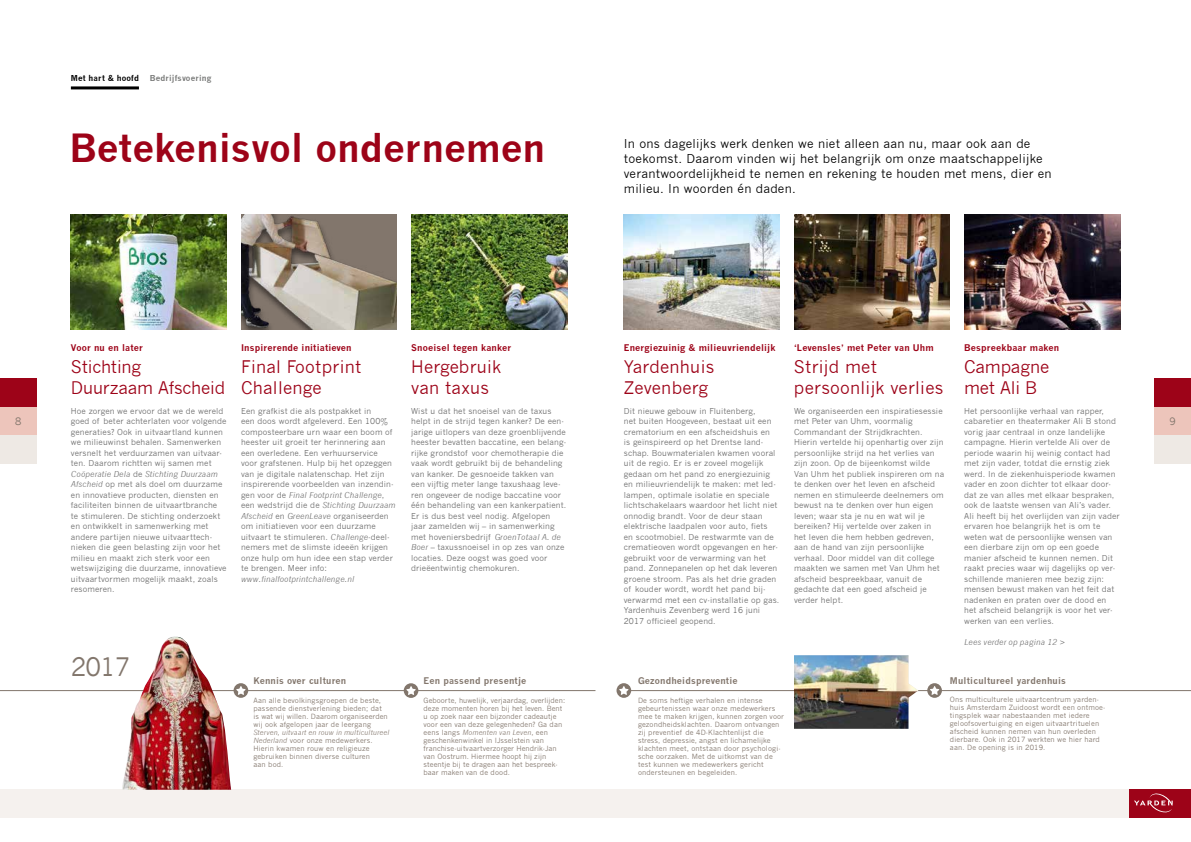
<style>
.page{position:relative;width:1191px;height:842px;background:#fff}
.page>*{position:absolute;margin:0;border:0;box-sizing:border-box;transform-origin:0 0}
.t1{font:700 38px "News Gothic";color:#9d0318}
.t2{font:24.9px "News Gothic";color:#82766c}
.t3{font:17px/21px "News Gothic";letter-spacing:.015em;color:#9d0318}
.t4{font:17px/21px "News Gothic";letter-spacing:-.01em;color:#9d0318}
.t5{font:12px/15px "News Gothic";letter-spacing:.02em;color:#000}
.t6{font:10px "News Gothic";color:#82766c}
.t7{font:700 9px "News Gothic";letter-spacing:.02em;color:#9d0318}
.t8{font:700 9px "News Gothic";letter-spacing:.02em;color:#82766c}
.t9{font:8px/10.5px "News Gothic";letter-spacing:.015em;color:#6e6e6e}
.t10{font:italic 8px "News Gothic";letter-spacing:.015em;color:#6e6e6e}
.t11{font:700 8px "News Gothic";letter-spacing:.02em;color:#7a7b7a}
.t12{font:700 8px "News Gothic";letter-spacing:.02em;color:#000}
.t13{font:7px/8px "News Gothic";letter-spacing:.02em;color:#82766c}
.s1{font-style:italic}
</style>
<div class="page">
<div style="left:0;top:378px;width:37px;height:29px;background:#9d0318"></div>
<div style="left:0;top:407px;width:37px;height:28px;background:#edc5bb"></div>
<div style="left:0;top:435px;width:37px;height:28px;background:#eee9e4"></div>
<div style="left:1154px;top:378px;width:37px;height:29px;background:#9d0318"></div>
<div style="left:1154px;top:407px;width:37px;height:28px;background:#edc5bb"></div>
<div style="left:1154px;top:435px;width:37px;height:28px;background:#eee9e4"></div>
<div style="left:0;top:790px;width:1146px;height:28px;background:#f5f1ee"></div>
<div style="left:1128px;top:790px;width:63px;height:28px;background:#9d0318"></div>
<svg style="left:1134px;top:789px;width:38px;height:24px"></svg>
<hr style="left:624px;top:690px;width:567px;height:1px;background:#82766c">
<svg style="left:616px;top:683px;width:15px;height:15px"></svg>
<svg style="left:619px;top:686px;width:9px;height:9px"></svg>
<svg style="left:927px;top:683px;width:15px;height:15px"></svg>
<svg style="left:929px;top:686px;width:10px;height:9px"></svg>
<img style="left:794px;top:655px;width:124px;height:74px">
<hr style="left:0;top:690px;width:595px;height:1px;background:#82766c">
<div style="left:404px;top:683px;width:14px;height:15px;background:#82766c;border-radius:50%"></div>
<svg style="left:406px;top:686px;width:10px;height:9px"></svg>
<div style="left:234px;top:683px;width:14px;height:15px;background:#82766c;border-radius:50%"></div>
<svg style="left:236px;top:686px;width:10px;height:9px"></svg>
<hr style="left:71px;top:86px;width:68px;height:3px;background:#000">
<img style="left:122px;top:637px;width:109px;height:153px">
<img style="left:71px;top:214px;width:156px;height:116px">
<img style="left:241px;top:214px;width:156px;height:116px">
<img style="left:411px;top:214px;width:156px;height:116px">
<img style="left:624px;top:214px;width:156px;height:116px">
<img style="left:794px;top:214px;width:156px;height:116px">
<img style="left:964px;top:214px;width:156px;height:116px">
<p class="t12" style="left:71px;top:73px;width:70px">Met hart &amp; hoofd</p>
<p class="t11" style="left:150px;top:73px;width:63px">Bedrijfsvoering</p>
<h1 class="t1" style="left:69px;top:125px;width:477px">Betekenisvol ondernemen</h1>
<h3 class="t5" style="left:624px;top:136px;width:429px">In ons dagelijks werk denken we niet alleen aan nu, maar ook aan de toekomst. Daarom vinden wij het belangrijk om onze maatschappelijke verantwoordelijkheid te nemen en rekening te houden met mens, dier en milieu. In woorden én daden.</h3>
<p class="t7" style="left:411px;top:342px;width:102px">Snoeisel tegen kanker</p>
<h3 class="t3" style="left:411px;top:356px;width:92px">Hergebruik van taxus</h3>
<p class="t9" style="left:411px;top:406px;width:157px">Wist u dat het snoeisel van de taxus helpt in de strijd tegen kanker? De een&shy;jarige uitlopers van deze groenblijvende heester bevatten baccatine, een belang&shy;rijke grondstof voor chemotherapie die vaak wordt gebruikt bij de behandeling van kanker. De gesnoeide takken van een vijftig meter lange taxushaag leve&shy;ren ongeveer de nodige baccatine voor één behandeling van een kankerpatient.<br>Er is dus best veel nodig. Afgelopen jaar zamelden wij – in samenwerking met hoveniersbedrijf <span class="s1">GroenTotaal A. de Boer</span> – taxussnoeisel in op zes van onze locaties. Deze oogst was goed voor drieëentwintig chemokuren.</p>
<p class="t7" style="left:624px;top:342px;width:153px">Energiezuinig &amp; milieuvriendelijk</p>
<h3 class="t3" style="left:624px;top:356px;width:92px">Yardenhuis<br>Zevenberg</h3>
<p class="t9" style="left:624px;top:406px;width:157px">Dit nieuwe gebouw in Fluitenberg,<br>net buiten Hoogeveen, bestaat uit een crematorium en een afscheidshuis en<br>is geïnspireerd op het Drentse land&shy;schap. Bouwmaterialen kwamen vooral uit de regio. Er is er zoveel mogelijk gedaan om het pand zo energiezuinig en milieuvriendelijk te maken: met led&shy;lampen, optimale isolatie en speciale lichtschakelaars waardoor het licht niet onnodig brandt. Voor de deur staan elektrische laadpalen voor auto, fiets<br>en scootmobiel. De restwarmte van de crematieoven wordt opgevangen en her&shy;gebruikt voor de verwarming van het pand. Zonnepanelen op het dak leveren groene stroom. Pas als het drie graden of kouder wordt, wordt het pand bij&shy;verwarmd met een cv-installatie op gas.<br>Yardenhuis Zevenberg werd 16 juni 2017 officieel geopend.</p>
<p class="t7" style="left:71px;top:342px;width:74px">Voor nu en later</p>
<h3 class="t4" style="left:71px;top:356px;width:156px">Stichting<br>Duurzaam Afscheid</h3>
<p class="t9" style="left:71px;top:406px;width:157px">Hoe zorgen we ervoor dat we de wereld goed of beter achterlaten voor volgende generaties? Ook in uitvaartland kunnen we milieuwinst behalen. Samenwerken versnelt het verduurzamen van uitvaar&shy;ten. Daarom richtten wij samen met <span class="s1">Coöperatie Dela</span> de <span class="s1">Stichting Duurzaam Afscheid</span> op met als doel om duurzame en innovatieve producten, diensten en faciliteiten binnen de uitvaartbranche te stimuleren. De stichting onderzoekt en ontwikkelt in samenwerking met andere partijen nieuwe uitvaarttech&shy;nieken die geen belasting zijn voor het milieu en maakt zich sterk voor een wetswijziging die duurzame, innovatieve uitvaartvormen mogelijk maakt, zoals resomeren.</p>
<p class="t7" style="left:964px;top:342px;width:97px">Bespreekbaar maken</p>
<h3 class="t4" style="left:964px;top:356px;width:87px">Campagne met Ali B</h3>
<p class="t9" style="left:964px;top:406px;width:157px">Het persoonlijke verhaal van rapper, cabaretier en theatermaker Ali B stond vorig jaar centraal in onze landelijke campagne. Hierin vertelde Ali over de periode waarin hij weinig contact had met zijn vader, totdat die ernstig ziek werd. In de ziekenhuisperiode kwamen vader en zoon dichter tot elkaar door&shy;dat ze van alles met elkaar bespraken, ook de laatste wensen van Ali’s vader.<br>Ali heeft bij het overlijden van zijn vader ervaren hoe belangrijk het is om te weten wat de persoonlijke wensen van een dierbare zijn om op een goede manier afscheid te kunnen nemen. Dit raakt precies waar wij dagelijks op ver&shy;schillende manieren mee bezig zijn: mensen bewust maken van het feit dat nadenken en praten over de dood en het afscheid belangrijk is voor het ver&shy;werken van een verlies.</p>
<p class="t10" style="left:964px;top:637px;width:102px">Lees verder op pagina 12 &gt;</p>
<p class="t7" style="left:241px;top:342px;width:112px">Inspirerende initiatieven</p>
<h3 class="t3" style="left:241px;top:356px;width:122px">Final Footprint<br>Challenge</h3>
<p class="t9" style="left:241px;top:406px;width:156px">Een grafkist die als postpakket in<br>een doos wordt afgeleverd. Een 100% composteerbare urn waar een boom of heester uit groeit ter herinnering aan een overledene. Een verhuurservice voor grafstenen. Hulp bij het opzeggen van je digitale nalatenschap. Het zijn inspirerende voorbeelden van inzendin&shy;gen voor de <span class="s1">Final Footprint Challenge</span>, een wedstrijd die de <span class="s1">Stichting Duurzaam Afscheid</span> en <span class="s1">GreenLeave</span> organiseerden om initiatieven voor een duurzame uitvaart te stimuleren. <span class="s1">Challenge</span>-deel&shy;nemers met de slimste ideeën krijgen onze hulp om hun idee een stap verder te brengen. Meer info:</p>
<p class="t10" style="left:241px;top:574px;width:115px">www.finalfootprintchallenge.nl</p>
<p class="t7" style="left:794px;top:342px;width:141px">‘Levensles’ met Peter van Uhm</p>
<h3 class="t3" style="left:794px;top:356px;width:151px">Strijd met persoonlijk verlies</h3>
<p class="t9" style="left:794px;top:406px;width:152px">We organiseerden een inspiratiesessie met Peter van Uhm, voormalig Commandant der Strijdkrachten.<br>Hierin vertelde hij openhartig over zijn persoonlijke strijd na het verlies van zijn zoon. Op de bijeenkomst wilde Van Uhm het publiek inspireren om na te denken over het leven en afscheid nemen en stimuleerde deelnemers om bewust na te denken over hun eigen leven; waar sta je nu en wat wil je bereiken? Hij vertelde over zaken in het leven die hem hebben gedreven, aan de hand van zijn persoonlijke verhaal. Door middel van dit college maakten we samen met Van Uhm het afscheid bespreekbaar, vanuit de gedachte dat een goed afscheid je verder helpt.</p>
<p class="t6" style="left:15px;top:415px;width:8px">8</p>
<p class="t6" style="left:1169px;top:415px;width:8px">9</p>
<h2 class="t2" style="left:71px;top:653px;width:61px">2017</h2>
<p class="t8" style="left:253px;top:675px;width:94px">Kennis over culturen</p>
<p class="t13" style="left:253px;top:696px;width:136px">Aan alle bevolkingsgroepen de beste, passende dienstverlening bieden; dat is wat wij willen. Daarom organiseerden wij ook afgelopen jaar de leergang</p>
<p class="t13" style="left:253px;top:728px;width:137px"><span class="s1">Sterven, uitvaart en rouw in multicultureel<br>Nederland</span> voor onze medewerkers.<br>Hierin kwamen rouw en religieuze gebruiken binnen diverse culturen<br>aan bod.</p>
<p class="t8" style="left:423px;top:675px;width:104px">Een passend presentje</p>
<p class="t13" style="left:423px;top:696px;width:143px">Geboorte, huwelijk, verjaardag, overlijden: deze momenten horen bij het leven. Bent u op zoek naar een bijzonder cadeautje voor een van deze gelegenheden? Ga dan eens langs <span class="s1">Momenten van Leven</span>, een geschenkenwinkel in IJsselstein van franchise-uitvaartverzorger Hendrik-Jan van Oostrum. Hiermee hoopt hij zijn steentje bij te dragen aan het bespreek&shy;baar maken van de dood.</p>
<p class="t8" style="left:638px;top:675px;width:101px">Gezondheidspreventie</p>
<p class="t13" style="left:638px;top:696px;width:148px">De soms heftige verhalen en intense gebeurtenissen waar onze medewerkers mee te maken krijgen, kunnen zorgen voor gezondheidsklachten. Daarom ontvangen zij preventief de 4D-Klachtenlijst die stress, depressie, angst en lichamelijke klachten meet, ontstaan door psychologi&shy;sche oorzaken. Met de uitkomst van de test kunnen we medewerkers gericht ondersteunen en begeleiden.</p>
<p class="t8" style="left:950px;top:675px;width:117px">Multicultureel yardenhuis</p>
<p class="t13" style="left:950px;top:696px;width:157px">Ons multiculturele uitvaartcentrum yarden&shy;huis Amsterdam Zuidoost wordt een ontmoe&shy;tingsplek waar nabestaanden met iedere geloofsovertuiging en eigen uitvaartrituelen afscheid kunnen nemen van hun overleden dierbare. Ook in 2017 werkten we hier hard aan. De opening is in 2019.</p>
</div>
